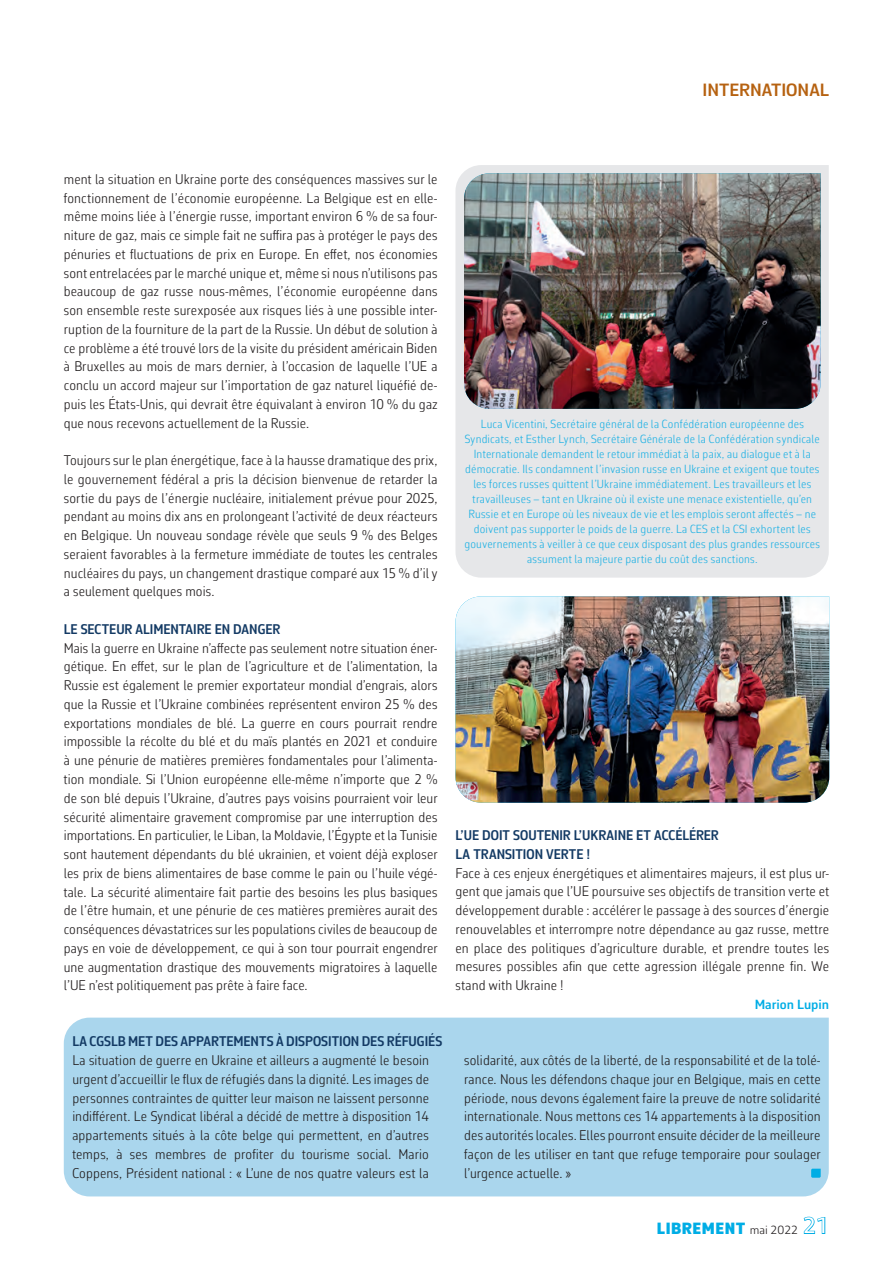
<style>
.page{position:relative;width:893px;height:1263px;background:#fff}
.page>*{position:absolute;margin:0;border:0;box-sizing:border-box;transform-origin:0 0}
.t1{font:600 18px "Corbeau Pro";color:#b66211}
.t2{font:900 16.5px "Corbeau Pro";letter-spacing:.03em;color:#00ade5}
.t3{font:300 14.25px/18.8px "Corbeau Con Pro";letter-spacing:.01em;color:#231f20;text-align:justify}
.t4{font:600 14.25px/18.8px "Corbeau Con Pro";color:#133a64}
.t5{font:600 13.5px "Corbeau Pro";color:#00ade5}
.t6{font:300 12px/15px "Corbeau Con Pro";letter-spacing:.02em;color:#21b2e4;text-align:center}
.s1{font-weight:300;font-size:12px;color:#231f20}
.s2{font-weight:400;font-size:22.5px}
</style>
<div class="page">
<div style="left:64px;top:1017px;width:765px;height:179px;background:#aad6ed"></div>
<svg style="left:455px;top:165px;width:374px;height:413px;background:#e7e8ea"></svg>
<img style="left:455px;top:596px;width:374px;height:207px">
<img style="left:464px;top:173px;width:357px;height:236px">
<svg style="left:811px;top:1169px;width:10px;height:9px"></svg>
<p class="t1" style="left:702px;top:78px;width:128px">INTERNATIONAL</p>
<p class="t3" style="left:64px;top:169px;width:375px">ment la situation en Ukraine porte des conséquences massives sur le fonctionnement de l’économie européenne. La Belgique est en elle&shy;même moins liée à l’énergie russe, important environ 6 % de sa four&shy;niture de gaz, mais ce simple fait ne suffira pas à protéger le pays des pénuries et fluctuations de prix en Europe. En effet, nos économies sont entrelacées par le marché unique et, même si nous n’utilisons pas beaucoup de gaz russe nous-mêmes, l’économie européenne dans son ensemble reste surexposée aux risques liés à une possible inter&shy;ruption de la fourniture de la part de la Russie. Un début de solution à ce problème a été trouvé lors de la visite du président américain Biden à Bruxelles au mois de mars dernier, à l’occasion de laquelle l’UE a conclu un accord majeur sur l’importation de gaz naturel liquéfié de&shy;puis les États-Unis, qui devrait être équivalant à environ 10 % du gaz que nous recevons actuellement de la Russie.</p>
<p class="t3" style="left:64px;top:451px;width:375px">Toujours sur le plan énergétique, face à la hausse dramatique des prix, le gouvernement fédéral a pris la décision bienvenue de retarder la sortie du pays de l’énergie nucléaire, initialement prévue pour 2025, pendant au moins dix ans en prolongeant l’activité de deux réacteurs en Belgique. Un nouveau sondage révèle que seuls 9 % des Belges seraient favorables à la fermeture immédiate de toutes les centrales nucléaires du pays, un changement drastique comparé aux 15 % d’il y a seulement quelques mois.</p>
<p class="t4" style="left:64px;top:619px;width:218px">LE SECTEUR ALIMENTAIRE EN DANGER</p>
<p class="t3" style="left:64px;top:638px;width:375px">Mais la guerre en Ukraine n’affecte pas seulement notre situation éner&shy;gétique. En effet, sur le plan de l’agriculture et de l’alimentation, la Russie est également le premier exportateur mondial d’engrais, alors que la Russie et l’Ukraine combinées représentent environ 25 % des exportations mondiales de blé. La guerre en cours pourrait rendre impossible la récolte du blé et du maïs plantés en 2021 et conduire à une pénurie de matières premières fondamentales pour l’alimenta&shy;tion mondiale. Si l’Union européenne elle-même n’importe que 2 % de son blé depuis l’Ukraine, d’autres pays voisins pourraient voir leur sécurité alimentaire gravement compromise par une interruption des importations. En particulier, le Liban, la Moldavie, l’Égypte et la Tunisie sont hautement dépendants du blé ukrainien, et voient déjà exploser les prix de biens alimentaires de base comme le pain ou l’huile végé&shy;tale. La sécurité alimentaire fait partie des besoins les plus basiques de l’être humain, et une pénurie de ces matières premières aurait des conséquences dévastatrices sur les populations civiles de beaucoup de pays en voie de développement, ce qui à son tour pourrait engendrer une augmentation drastique des mouvements migratoires à laquelle l’UE n’est politiquement pas prête à faire face.</p>
<p class="t4" style="left:72px;top:1032px;width:371px">LA CGSLB MET DES APPARTEMENTS À DISPOSITION DES RÉFUGIÉS</p>
<p class="t6" style="left:464px;top:416px;width:357px">Luca Vicentini, Secrétaire général de la Confédération européenne des Syndicats, et Esther Lynch, Secrétaire Générale de la Confédération syndicale Internationale demandent le retour immédiat à la paix, au dialogue et à la démocratie. Ils condamnent l’invasion russe en Ukraine et exigent que toutes les forces russes quittent l’Ukraine immédiatement. Les travailleurs et les travailleuses – tant en Ukraine où il existe une menace existentielle, qu’en Russie et en Europe où les niveaux de vie et les emplois seront affectés – ne doivent pas supporter le poids de la guerre. La CES et la CSI exhortent les gouvernements à veiller à ce que ceux disposant des plus grandes ressources assument la majeure partie du coût des sanctions.</p>
<p class="t4" style="left:455px;top:826px;width:265px">L’UE DOIT SOUTENIR L’UKRAINE ET ACCÉLÉRER<br>LA TRANSITION VERTE !</p>
<p class="t3" style="left:455px;top:863px;width:375px">Face à ces enjeux énergétiques et alimentaires majeurs, il est plus ur&shy;gent que jamais que l’UE poursuive ses objectifs de transition verte et développement durable : accélérer le passage à des sources d’énergie renouvelables et interrompre notre dépendance au gaz russe, mettre en place des politiques d’agriculture durable, et prendre toutes les mesures possibles afin que cette agression illégale prenne fin. We stand with Ukraine !</p>
<p class="t5" style="left:755px;top:995px;width:76px">Marion Lupin</p>
<p class="t3" style="left:72px;top:1051px;width:358px">La situation de guerre en Ukraine et ailleurs a augmenté le besoin urgent d’accueillir le flux de réfugiés dans la dignité. Les images de personnes contraintes de quitter leur maison ne laissent personne indifférent. Le Syndicat libéral a décidé de mettre à disposition 14 appartements situés à la côte belge qui permettent, en d’autres temps, à ses membres de profiter du tourisme social. Mario Coppens, Président national : « L’une de nos quatre valeurs est la</p>
<p class="t3" style="left:464px;top:1051px;width:358px">solidarité, aux côtés de la liberté, de la responsabilité et de la tolé&shy;rance. Nous les défendons chaque jour en Belgique, mais en cette période, nous devons également faire la preuve de notre solidarité internationale. Nous mettons ces 14 appartements à la disposition des autorités locales. Elles pourront ensuite décider de la meilleure façon de les utiliser en tant que refuge temporaire pour soulager l’urgence actuelle. »</p>
<p class="t2" style="left:657px;top:1217px;width:173px">LIBREMENT <span class="s1">mai 2022</span> <span class="s2">21</span></p>
</div>
